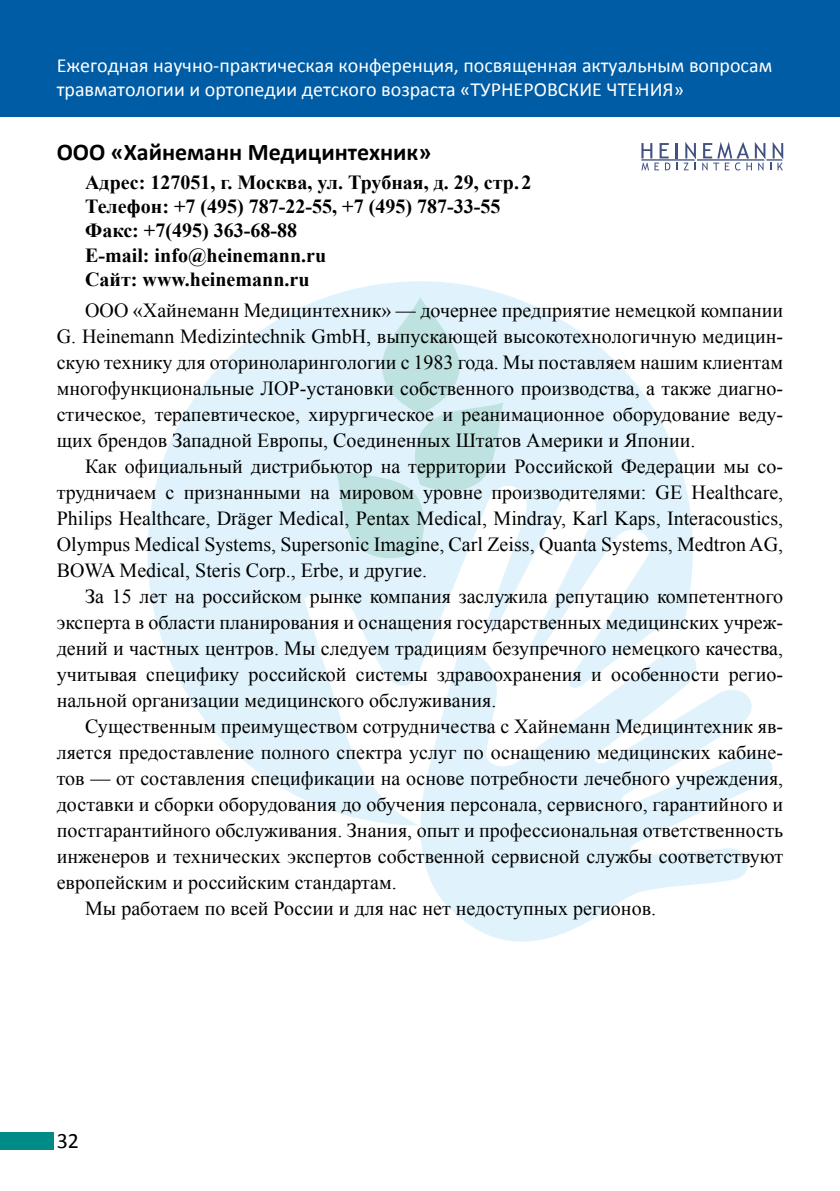
<style>
.page{position:relative;width:840px;height:1191px;background:#fff}
.page>*{position:absolute;margin:0;border:0;box-sizing:border-box;transform-origin:0 0}
.t1{font:700 24px "Calibri";color:#000}
.t2{font:22px "Calibri";color:#000}
.t3{font:20px/26px "Times New Roman";color:#000;text-align:justify}
.t4{font:700 20px/24px "Times New Roman";color:#000}
.t5{font:20px/24px "Calibri";color:#fff}
</style>
<div class="page">
<div style="left:0;top:1132px;width:54px;height:17px;background:#008b88"></div>
<svg style="left:412px;top:690px;width:360px;height:251px;fill:#e0f3fc"></svg>
<svg style="left:147px;top:281px;width:588px;height:544px;fill:#e0f3fc"></svg>
<svg style="left:335px;top:297px;width:168px;height:267px;background:#d3ecf0"></svg>
<div style="left:0;top:0;width:839px;height:116px;background:#005ca4"></div>
<svg style="left:641px;top:142px;width:141px;height:28px"></svg>
<p class="t5" style="left:57px;top:53px;width:716px">Ежегодная научно-практическая конференция, посвященная актуальным вопросам травматологии и ортопедии детского возраста «Турнеровские чте ния»</p>
<p class="t1" style="left:57px;top:135px;width:17px">ООО</p>
<p class="t1" style="left:111px;top:135px;width:322px">«Хайнеманн Медицинтехник»</p>
<p class="t4" style="left:85px;top:170px;width:447px">Адрес: 127051, г. Москва, ул. Трубная, д. 29, стр.2<br>Телефон: +7 (495) 787-22-55, +7 (495) 787-33-55<br>Факс: +7(495) 363-68-88<br>E-mail: info@heinemann.ru<br>Сайт: www.heinemann.ru</p>
<p class="t3" style="left:57px;top:297px;width:727px;text-indent:28px">ООО «Хайнеманн Медицинтехник» — дочернее предприятие немецкой компании G. Heinemann Medizintechnik GmbH, выпускающей высокотехнологичную медицин&shy;скую технику для оториноларингологии с 1983 года. Мы поставляем нашим клиентам многофункциональные ЛОР-установки собственного производства, а также диагно&shy;стическое, терапевтическое, хирургическое и реанимационное оборудование веду&shy;щих брендов Западной Европы, Соединенных Штатов Америки и Японии.</p>
<p class="t3" style="left:57px;top:453px;width:727px;text-indent:28px">Как официальный дистрибьютор на территории Российской Федерации мы со&shy;трудничаем с признанными на мировом уровне производителями: GE Healthcare, Philips Healthcare, Dräger Medical, Pentax Medical, Mindray, Karl Kaps, Interacoustics, Olympus Medical Systems, Supersonic Imagine, Carl Zeiss, Quanta Systems, Medtron AG, BOWA Medical, Steris Corp., Erbe, и другие.</p>
<p class="t3" style="left:57px;top:583px;width:727px;text-indent:28px">За 15 лет на российском рынке компания заслужила репутацию компетентного эксперта в области планирования и оснащения государственных медицинских учреж&shy;дений и частных центров. Мы следуем традициям безупречного немецкого качества, учитывая специфику российской системы здравоохранения и особенности регио&shy;нальной организации медицинского обслуживания.</p>
<p class="t3" style="left:85px;top:713px;width:699px">Существенным преимуществом сотрудничества с Хайнеманн Медицинтехник яв-</p>
<p class="t3" style="left:57px;top:739px;width:727px">ляется предоставление полного спектра услуг по оснащению медицинских кабине-</p>
<p class="t3" style="left:57px;top:765px;width:727px">тов — от составления спецификации на основе потребности лечебного учреждения,</p>
<p class="t3" style="left:57px;top:791px;width:727px">доставки и сборки оборудования до обучения персонала, сервисного, гарантийного и</p>
<p class="t3" style="left:57px;top:817px;width:727px">постгарантийного обслуживания. Знания, опыт и профессиональная ответственность</p>
<p class="t3" style="left:57px;top:843px;width:727px">инженеров и технических экспертов собственной сервисной службы соответствуют</p>
<p class="t3" style="left:57px;top:869px;width:341px">европейским и российским стандартам.</p>
<p class="t3" style="left:85px;top:895px;width:572px">Мы работаем по всей России и для нас нет недоступных регионов.</p>
<p class="t2" style="left:57px;top:1125px;width:24px">32</p>
</div>
